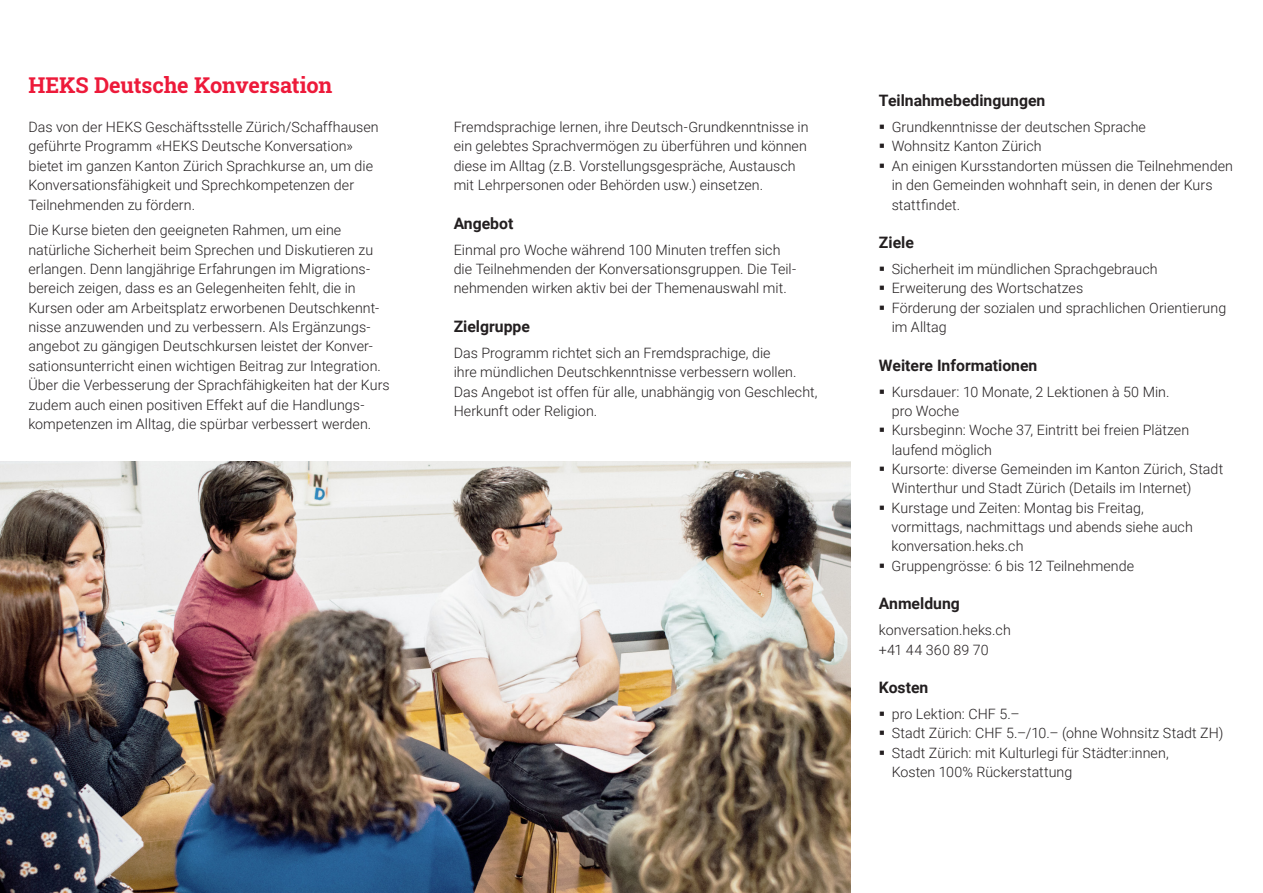
<style>
.page{position:relative;width:1263px;height:893px;background:#fff}
.page>*{position:absolute;margin:0;border:0;box-sizing:border-box;transform-origin:0 0}
.t1{font:700 21.75px "Roboto Slab";letter-spacing:-.01em;color:#ed1a3a}
.t2{font:700 15.75px "Roboto";color:#231f20}
.t3{font:300 14.25px/19.4px "Roboto";letter-spacing:.005em;color:#231f20}
</style>
<div class="page">
<img style="left:0;top:461px;width:850px;height:432px">
<h1 class="t1" style="left:28px;top:71px;width:306px">HEKS Deutsche Konversation</h1>
<p class="t3" style="left:28px;top:117px;width:352px">Das von der HEKS Geschäftsstelle Zürich/Schaffhausen geführte Programm «HEKS Deutsche Konversation» bietet im ganzen Kanton Zürich Sprachkurse an, um die Konversationsfähigkeit und Sprechkompetenzen der Teilnehmenden zu fördern.</p>
<p class="t3" style="left:28px;top:220px;width:363px">Die Kurse bieten den geeigneten Rahmen, um eine natürliche Sicherheit beim Sprechen und Diskutieren zu erlangen. Denn langjährige Erfahrungen im Migrations&shy;bereich zeigen, dass es an Gelegenheiten fehlt, die in Kursen oder am Arbeitsplatz erworbenen Deutschkennt&shy;nisse anzuwenden und zu verbessern. Als Ergänzungs&shy;angebot zu gängigen Deutschkursen leistet der Konver&shy;sationsunterricht einen wichtigen Beitrag zur Integration.<br>Über die Verbesserung der Sprachfähigkeiten hat der Kurs zudem auch einen positiven Effekt auf die Handlungs&shy;kompetenzen im Alltag, die spürbar verbessert werden.</p>
<p class="t3" style="left:454px;top:117px;width:356px">Fremdsprachige lernen, ihre Deutsch-Grundkenntnisse in ein gelebtes Sprachvermögen zu überführen und können diese im Alltag (z.B. Vorstellungsgespräche, Austausch mit Lehrpersonen oder Behörden usw.) einsetzen.</p>
<p class="t2" style="left:454px;top:212px;width:61px">Angebot</p>
<p class="t3" style="left:454px;top:239px;width:343px">Einmal pro Woche während 100 Minuten treffen sich die Teilnehmenden der Konversationsgruppen. Die Teil&shy;nehmenden wirken aktiv bei der Themenauswahl mit.</p>
<p class="t2" style="left:454px;top:315px;width:78px">Zielgruppe</p>
<p class="t3" style="left:454px;top:343px;width:365px">Das Programm richtet sich an Fremdsprachige, die<br>ihre mündlichen Deutschkenntnisse verbessern wollen.<br>Das Angebot ist offen für alle, unabhängig von Geschlecht, Herkunft oder Religion.</p>
<p class="t2" style="left:879px;top:90px;width:168px">Teilnahmebedingungen</p>
<p class="t3" style="left:892px;top:117px;width:343px">Grundkenntnisse der deutschen Sprache<br>Wohnsitz Kanton Zürich<br>An einigen Kursstandorten müssen die Teilnehmenden in den Gemeinden wohnhaft sein, in denen der Kurs stattfindet.</p>
<p class="t2" style="left:879px;top:232px;width:36px">Ziele</p>
<p class="t3" style="left:892px;top:259px;width:336px">Sicherheit im mündlichen Sprachgebrauch Erweiterung des Wortschatzes<br>Förderung der sozialen und sprachlichen Orientierung im Alltag</p>
<p class="t2" style="left:879px;top:354px;width:160px">Weitere Informationen</p>
<p class="t3" style="left:892px;top:381px;width:333px">Kursdauer: 10 Monate, 2 Lektionen à 50 Min.<br>pro Woche<br>Kursbeginn: Woche 37, Eintritt bei freien Plätzen laufend möglich<br>Kursorte: diverse Gemeinden im Kanton Zürich, Stadt Winterthur und Stadt Zürich (Details im Internet)<br>Kurstage und Zeiten: Montag bis Freitag,<br>vormittags, nachmittags und abends siehe auch konversation.heks.ch<br>Gruppengrösse: 6 bis 12 Teilnehmende</p>
<p class="t2" style="left:879px;top:593px;width:82px">Anmeldung</p>
<p class="t3" style="left:879px;top:620px;width:133px">konversation.heks.ch +41 44 360 89 70</p>
<p class="t2" style="left:879px;top:677px;width:51px">Kosten</p>
<p class="t3" style="left:892px;top:704px;width:333px">pro Lektion: CHF 5.–<br>Stadt Zürich: CHF 5.–/10.– (ohne Wohnsitz Stadt ZH)<br>Stadt Zürich: mit Kulturlegi für Städter:innen,<br>Kosten 100% Rückerstattung</p>
</div>
